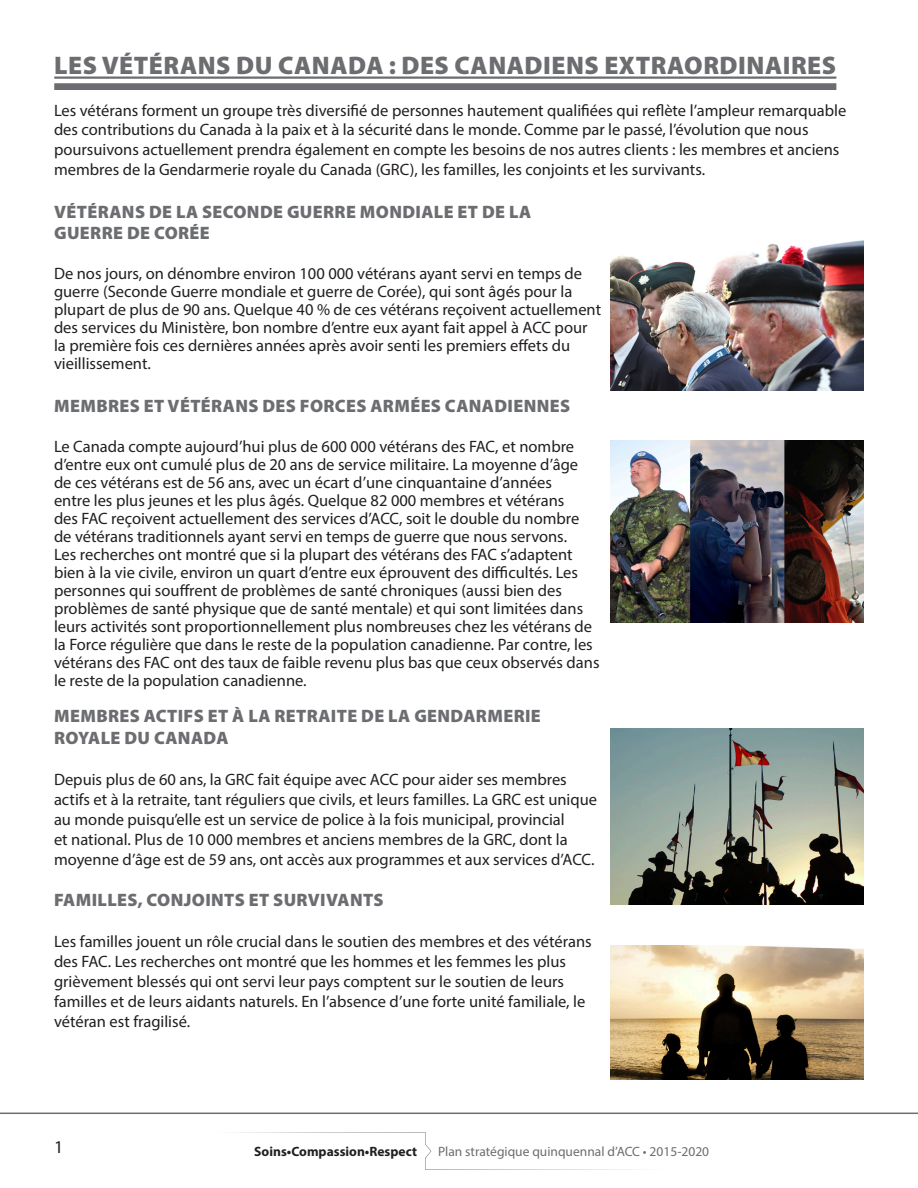
<style>
.page{position:relative;width:918px;height:1188px;background:#fff}
.page>*{position:absolute;margin:0;border:0;box-sizing:border-box;transform-origin:0 0}
.body{font:900 25.5px "Myriad Pro";letter-spacing:.02em;color:#6c6d70}
.body-2{font:900 18px/21.6px "Myriad Pro";letter-spacing:.02em;color:#6c6d70}
.t1{font:18px "Myriad Pro";color:#231f20}
.body-3{font:16.5px/18px "Myriad Pro";color:#231f20}
.t2{font:13.5px "Myriad Pro";color:#6c6d70}
.t3{font:700 13.5px "Myriad Pro";color:#231f20}
</style>
<div class="page">
<hr style="left:0;top:1113px;width:918px;height:1px;background:#6c6d70">
<svg style="left:238px;top:1132px;width:394px;height:38px"></svg>
<hr style="left:54px;top:77px;width:782px;height:2px;background:#6c6d70">
<div style="left:54px;top:83px;width:782px;height:7px;background:#6c6d70"></div>
<img style="left:610px;top:240px;width:254px;height:150px">
<img style="left:610px;top:440px;width:254px;height:182px">
<img style="left:610px;top:728px;width:254px;height:177px">
<img style="left:610px;top:946px;width:254px;height:134px">
<p class="body" style="left:54px;top:49px;width:783px">LES VÉTÉRANS DU CANADA : DES CANADIENS EXTRAORDINAIRES</p>
<p class="body-3" style="left:54px;top:100px;width:794px;line-height:19.6px">Les vétérans forment un groupe très diversifié de personnes hautement qualifiées qui reflète l’ampleur remarquable des contributions du Canada à la paix et à la sécurité dans le monde. Comme par le passé, l’évolution que nous poursuivons actuellement prendra également en compte les besoins de nos autres clients : les membres et anciens membres de la Gendarmerie royale du Canada (GRC), les familles, les conjoints et les survivants.</p>
<p class="body-2" style="left:54px;top:200px;width:479px">VÉTÉRANS DE LA SECONDE GUERRE MONDIALE ET DE LA<br>GUERRE DE CORÉE</p>
<p class="body-3" style="left:54px;top:264px;width:549px">De nos jours, on dénombre environ 100 000 vétérans ayant servi en temps de guerre (Seconde Guerre mondiale et guerre de Corée), qui sont âgés pour la plupart de plus de 90 ans. Quelque 40 % de ces vétérans reçoivent actuellement des services du Ministère, bon nombre d’entre eux ayant fait appel à ACC pour la première fois ces dernières années après avoir senti les premiers effets du vieillissement.</p>
<p class="body-2" style="left:54px;top:395px;width:518px">MEMBRES ET VÉTÉRANS DES FORCES ARMÉES CANADIENNES</p>
<p class="body-3" style="left:54px;top:437px;width:547px">Le Canada compte aujourd’hui plus de 600 000 vétérans des FAC, et nombre d’entre eux ont cumulé plus de 20 ans de service militaire. La moyenne d’âge de ces vétérans est de 56 ans, avec un écart d’une cinquantaine d’années<br>entre les plus jeunes et les plus âgés. Quelque 82 000 membres et vétérans<br>des FAC reçoivent actuellement des services d’ACC, soit le double du nombre de vétérans traditionnels ayant servi en temps de guerre que nous servons.<br>Les recherches ont montré que si la plupart des vétérans des FAC s’adaptent bien à la vie civile, environ un quart d’entre eux éprouvent des difficultés. Les personnes qui souffrent de problèmes de santé chroniques (aussi bien des problèmes de santé physique que de santé mentale) et qui sont limitées dans leurs activités sont proportionnellement plus nombreuses chez les vétérans de la Force régulière que dans le reste de la population canadienne. Par contre, les vétérans des FAC ont des taux de faible revenu plus bas que ceux observés dans le reste de la population canadienne.</p>
<p class="body-2" style="left:54px;top:705px;width:488px">MEMBRES ACTIFS ET À LA RETRAITE DE LA GENDARMERIE<br>ROYALE DU CANADA</p>
<p class="body-3" style="left:54px;top:770px;width:545px;line-height:19.8px">Depuis plus de 60 ans, la GRC fait équipe avec ACC pour aider ses membres actifs et à la retraite, tant réguliers que civils, et leurs familles. La GRC est unique au monde puisqu’elle est un service de police à la fois municipal, provincial<br>et national. Plus de 10 000 membres et anciens membres de la GRC, dont la moyenne d’âge est de 59 ans, ont accès aux programmes et aux services d’ACC.</p>
<p class="body-2" style="left:54px;top:888px;width:331px">FAMILLES, CONJOINTS ET SURVIVANTS</p>
<p class="body-3" style="left:54px;top:932px;width:539px;line-height:19.8px">Les familles jouent un rôle crucial dans le soutien des membres et des vétérans des FAC. Les recherches ont montré que les hommes et les femmes les plus grièvement blessés qui ont servi leur pays comptent sur le soutien de leurs familles et de leurs aidants naturels. En l’absence d’une forte unité familiale, le vétéran est fragilisé.</p>
<p class="t1" style="left:54px;top:1136px;width:11px">1</p>
<p class="t3" style="left:254px;top:1142px;width:164px">Soins•Compassion•Respect</p>
<p class="t2" style="left:438px;top:1143px;width:273px">Plan stratégique quinquennal d’ACC • 2015-2020</p>
</div>
